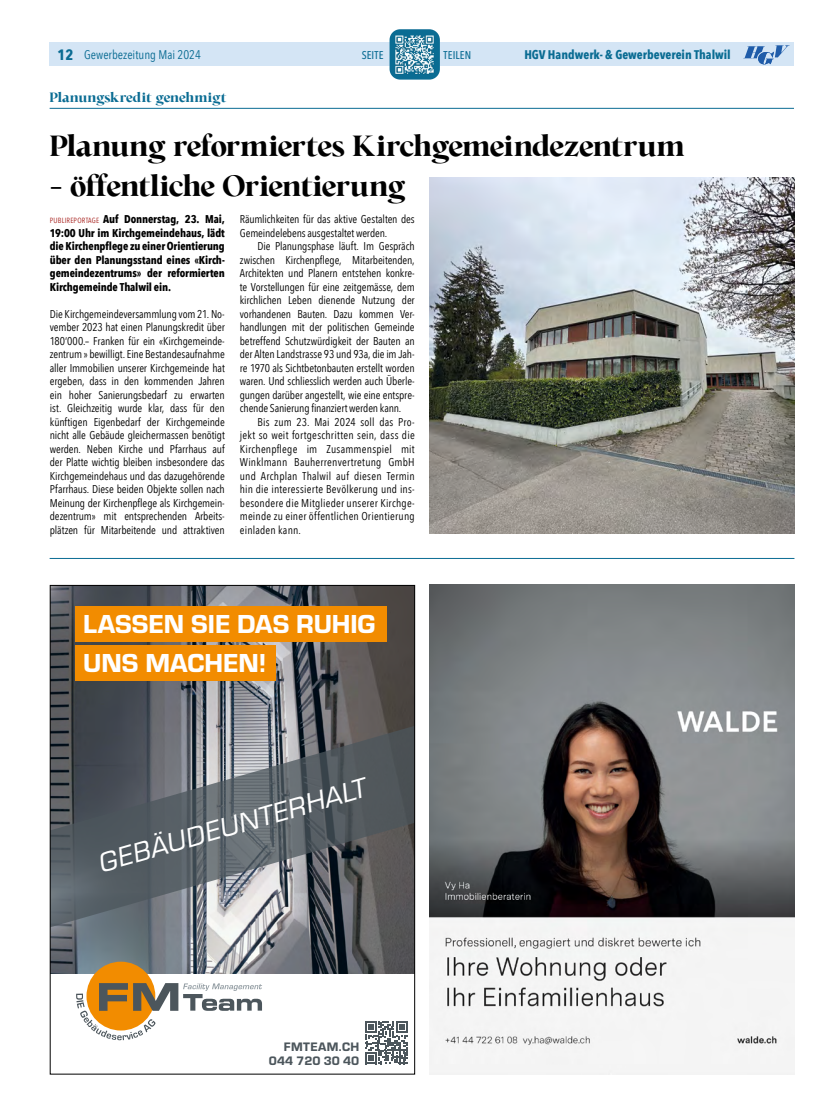
<style>
.page{position:relative;width:833px;height:1117px;background:#fff}
.page>*{position:absolute;margin:0;border:0;box-sizing:border-box;transform-origin:0 0}
.t1{font:700 32.5px "Cita Pro";letter-spacing:-.03em;color:#000}
.t2{font:27px/38.5px "Eurostile Hea";color:#fff}
.t3{font:italic 27px "Eurostile BQ";color:#fff}
.t4{font:700 15px "Cita Pro";letter-spacing:-.02em;color:#0a6c93}
.t5{font:12.75px/14.4px "Eurostile Hea";letter-spacing:.015em;color:#4c565c;text-align:right}
.t6{font:700 12.5px "Avenir Next Condensed";color:#0a6c93}
.t7{font:12.5px "Avenir Next Condensed";color:#0a6c93}
.t8{font:11.25px/13.5px "Avenir Next Condensed";letter-spacing:-.01em;color:#000;text-align:justify}
.t9{font:700 11.25px/13.5px "Avenir Next Condensed";letter-spacing:-.01em;color:#000;text-align:justify}
.t10{font:500 11.25px "Avenir Next Condensed";letter-spacing:.005em;color:#0a6c93}
.s1{font-weight:700;font-size:15px}
.s2{font-weight:400;font-size:7.5px;color:#a51b17}
</style>
<div class="page">
<div style="left:50px;top:43px;width:744px;height:23px;background:#d4e5f5"></div>
<svg style="left:743px;top:45px;width:46px;height:19px"></svg>
<div style="left:389px;top:29px;width:51px;height:51px;background:#0a6c93;border-radius:11px"></div>
<hr style="left:50px;top:108px;width:744px;height:1px;background:#0a6c93">
<hr style="left:50px;top:558px;width:744px;height:1px;background:#0a6c93">
<img style="left:429px;top:177px;width:365px;height:356px">
<img style="left:52px;top:587px;width:361px;height:386px">
<div style="left:75px;top:606px;width:311px;height:36px;background:#f28c00"></div>
<div style="left:75px;top:645px;width:201px;height:35px;background:#f28c00"></div>
<svg style="left:365px;top:1021px;width:43px;height:43px"></svg>
<div style="left:86px;top:961px;width:69px;height:69px;background:#f28c00;border-radius:50%"></div>
<svg style="left:76px;top:982px;width:186px;height:57px"></svg>
<svg style="left:52px;top:722px;width:361px;height:208px;background:#63696e"></svg>
<img style="left:429px;top:584px;width:365px;height:489px">
<img style="left:395px;top:35px;width:39px;height:39px">
<p class="t7" style="left:58px;top:44px;width:145px"><span class="s1">12</span> Gewerbezeitung Mai 2024</p>
<p class="t10" style="left:362px;top:48px;width:23px">SEITE</p>
<p class="t10" style="left:443px;top:48px;width:29px">TEILEN</p>
<p class="t6" style="left:524px;top:47px;width:208px">HGV Handwerk- &amp; Gewerbeverein Thalwil</p>
<h3 class="t4" style="left:50px;top:87px;width:179px">Planungskredit genehmigt</h3>
<h1 class="t1" style="left:50px;top:124px;width:636px">Planung reformiertes Kirchgemeindezentrum</h1>
<h1 class="t1" style="left:50px;top:165px;width:358px">– öffentliche Orientierung</h1>
<p class="t9" style="left:50px;top:212px;width:176px"><span class="s2">PUBLIREPORTAGE</span> Auf Donnerstag, 23. Mai, 19:00 Uhr im Kirchgemeindehaus, lädt die Kirchenpflege zu einer Orientierung über den Planungsstand eines «Kirch&shy;gemeindezentrums» der reformierten Kirchgemeinde Thalwil ein.</p>
<p class="t8" style="left:50px;top:306px;width:176px">Die Kirchgemeindeversammlung vom 21. No&shy;vember 2023 hat einen Planungskredit über 180‘000.– Franken für ein «Kirchgemeinde&shy;zentrum » bewilligt. Eine Bestandesaufnahme aller Immobilien unserer Kirchgemeinde hat ergeben, dass in den kommenden Jahren ein hoher Sanierungsbedarf zu erwarten ist. Gleichzeitig wurde klar, dass für den künftigen Eigenbedarf der Kirchgemeinde nicht alle Gebäude gleichermassen benötigt werden. Neben Kirche und Pfarrhaus auf der Platte wichtig bleiben insbesondere das Kirchgemeindehaus und das dazugehörende Pfarrhaus. Diese beiden Objekte sollen nach Meinung der Kirchenpflege als Kirchgemein&shy;dezentrum» mit entsprechenden Arbeits&shy;plätzen für Mitarbeitende und attraktiven</p>
<p class="t8" style="left:240px;top:212px;width:176px">Räumlichkeiten für das aktive Gestalten des<br>Gemeindelebens ausgestaltet werden.</p>
<p class="t8" style="left:240px;top:239px;width:176px;text-indent:18px">Die Planungsphase läuft. Im Gespräch zwischen Kirchenpflege, Mitarbeitenden, Architekten und Planern entstehen konkre&shy;te Vorstellungen für eine zeitgemässe, dem kirchlichen Leben dienende Nutzung der vorhandenen Bauten. Dazu kommen Ver&shy;handlungen mit der politischen Gemeinde betreffend Schutzwürdigkeit der Bauten an der Alten Landstrasse 93 und 93a, die im Jah&shy;re 1970 als Sichtbetonbauten erstellt worden waren. Und schliesslich werden auch Überle&shy;gungen darüber angestellt, wie eine entspre&shy;chende Sanierung finanziert werden kann.</p>
<p class="t8" style="left:240px;top:414px;width:176px;text-indent:18px">Bis zum 23. Mai 2024 soll das Pro&shy;jekt so weit fortgeschritten sein, dass die Kirchenpflege im Zusammenspiel mit Winklmann Bauherrenvertretung GmbH und Archplan Thalwil auf diesen Termin hin die interessierte Bevölkerung und ins&shy;besondere die Mitglieder unserer Kirchge&shy;meinde zu einer öffentlichen Orientierung einladen kann.</p>
<h2 class="t2" style="left:83px;top:603px;width:294px">LASSEN SIE DAS RUHIG<br>UNS MACHEN!</h2>
<h2 class="t3" style="left:94px;top:849px;width:279px;rotate:-16deg">GEBÄUDEUNTERHALT</h2>
<p class="t5" style="left:269px;top:1038px;width:92px">FMTEAM.CH<br>044 720 30 40</p>
</div>
